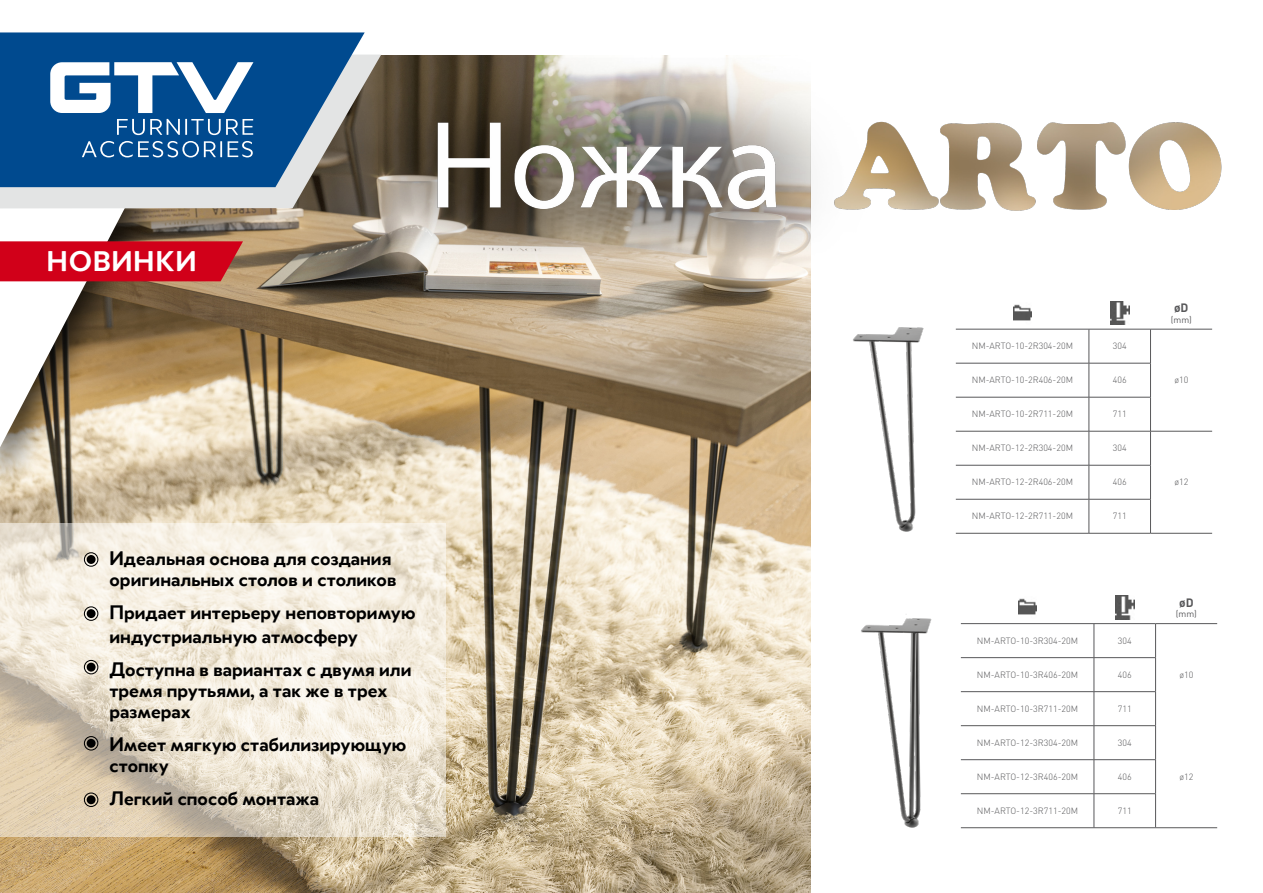
<style>
.page{position:relative;width:1263px;height:893px;background:#fff}
.page>*{position:absolute;margin:0;border:0;box-sizing:border-box;transform-origin:0 0}
.t1{font:700 30.45px "Merel";color:#fff}
.t2{font:700 21px/21px "Merel";letter-spacing:-.03em;color:#000}
.t3{font:700 12px "DIN Pro";color:#58585a}
.t4{font:300 9px "DIN Pro";color:#58585a}
.t5{font:9px "DIN Pro";color:#58585a}
</style>
<div class="page">
<img style="left:0;top:208px;width:810px;height:685px">
<div style="left:0;top:31px;width:242px;height:468px;background:#000;opacity:.75"></div>
<svg style="left:0;top:208px;width:208px;height:239px"></svg>
<svg style="left:0;top:55px;width:378px;height:153px;background:#b5b2ad"></svg>
<svg style="left:0;top:32px;width:365px;height:155px;background:#1c5890"></svg>
<svg style="left:117px;top:119px;width:136px;height:16px;background:#4278ab"></svg>
<svg style="left:82px;top:141px;width:140px;height:16px;background:#3d75a9"></svg>
<svg style="left:228px;top:141px;width:25px;height:16px"></svg>
<svg style="left:50px;top:62px;width:203px;height:51px"></svg>
<img style="left:861px;top:614px;width:71px;height:214px">
<img style="left:853px;top:327px;width:71px;height:205px">
<hr style="left:1089px;top:363px;width:62px;height:1px;background:#58585a">
<hr style="left:1089px;top:397px;width:62px;height:1px;background:#58585a">
<hr style="left:1089px;top:499px;width:62px;height:1px;background:#58585a">
<hr style="left:1089px;top:533px;width:61px;height:1px;background:#58585a">
<hr style="left:956px;top:363px;width:133px;height:1px;background:#58585a">
<hr style="left:956px;top:397px;width:133px;height:1px;background:#58585a">
<hr style="left:956px;top:431px;width:133px;height:1px;background:#58585a">
<hr style="left:956px;top:465px;width:133px;height:1px;background:#58585a">
<hr style="left:956px;top:499px;width:133px;height:1px;background:#58585a">
<hr style="left:956px;top:533px;width:133px;height:1px;background:#58585a">
<hr style="left:1089px;top:465px;width:62px;height:1px;background:#58585a">
<hr style="left:1089px;top:431px;width:1px;height:34px;background:#58585a">
<hr style="left:1089px;top:465px;width:1px;height:34px;background:#58585a">
<hr style="left:1089px;top:499px;width:1px;height:34px;background:#58585a">
<hr style="left:956px;top:329px;width:133px;height:1px;background:#58585a">
<hr style="left:1089px;top:329px;width:61px;height:1px;background:#58585a">
<hr style="left:1089px;top:329px;width:1px;height:34px;background:#58585a">
<hr style="left:1089px;top:363px;width:1px;height:34px;background:#58585a">
<hr style="left:1089px;top:397px;width:1px;height:34px;background:#58585a">
<hr style="left:1089px;top:431px;width:62px;height:1px;background:#58585a">
<hr style="left:1150px;top:329px;width:62px;height:1px;background:#58585a">
<hr style="left:1150px;top:329px;width:1px;height:34px;background:#58585a">
<hr style="left:1150px;top:363px;width:1px;height:34px;background:#58585a">
<hr style="left:1150px;top:397px;width:1px;height:34px;background:#58585a">
<hr style="left:1150px;top:431px;width:1px;height:34px;background:#58585a">
<hr style="left:1150px;top:465px;width:1px;height:34px;background:#58585a">
<hr style="left:1150px;top:499px;width:1px;height:34px;background:#58585a">
<hr style="left:1150px;top:533px;width:62px;height:1px;background:#58585a">
<hr style="left:1151px;top:431px;width:61px;height:1px;background:#58585a">
<img style="left:1013px;top:304px;width:18px;height:17px">
<img style="left:1110px;top:301px;width:19px;height:24px">
<hr style="left:1094px;top:657px;width:62px;height:1px;background:#58585a">
<hr style="left:1094px;top:691px;width:62px;height:1px;background:#58585a">
<hr style="left:1094px;top:793px;width:62px;height:1px;background:#58585a">
<hr style="left:1094px;top:827px;width:61px;height:1px;background:#58585a">
<hr style="left:961px;top:657px;width:133px;height:1px;background:#58585a">
<hr style="left:961px;top:691px;width:133px;height:1px;background:#58585a">
<hr style="left:961px;top:725px;width:133px;height:1px;background:#58585a">
<hr style="left:961px;top:759px;width:133px;height:1px;background:#58585a">
<hr style="left:961px;top:793px;width:133px;height:1px;background:#58585a">
<hr style="left:961px;top:827px;width:133px;height:1px;background:#58585a">
<hr style="left:1094px;top:759px;width:62px;height:1px;background:#58585a">
<hr style="left:1094px;top:726px;width:1px;height:33px;background:#58585a">
<hr style="left:1094px;top:760px;width:1px;height:33px;background:#58585a">
<hr style="left:1094px;top:794px;width:1px;height:33px;background:#58585a">
<hr style="left:961px;top:623px;width:133px;height:1px;background:#58585a">
<hr style="left:1094px;top:623px;width:61px;height:1px;background:#58585a">
<hr style="left:1094px;top:624px;width:1px;height:33px;background:#58585a">
<hr style="left:1094px;top:658px;width:1px;height:33px;background:#58585a">
<hr style="left:1094px;top:692px;width:1px;height:33px;background:#58585a">
<hr style="left:1094px;top:725px;width:62px;height:1px;background:#58585a">
<hr style="left:1155px;top:623px;width:62px;height:1px;background:#58585a">
<hr style="left:1155px;top:624px;width:1px;height:33px;background:#58585a">
<hr style="left:1155px;top:658px;width:1px;height:33px;background:#58585a">
<hr style="left:1155px;top:692px;width:1px;height:33px;background:#58585a">
<hr style="left:1155px;top:726px;width:1px;height:33px;background:#58585a">
<hr style="left:1155px;top:760px;width:1px;height:33px;background:#58585a">
<hr style="left:1155px;top:794px;width:1px;height:33px;background:#58585a">
<hr style="left:1155px;top:827px;width:62px;height:1px;background:#58585a">
<img style="left:1018px;top:598px;width:18px;height:17px">
<img style="left:1115px;top:596px;width:19px;height:23px">
<svg style="left:0;top:523px;width:446px;height:314px;background:#ebe2d2"></svg>
<svg style="left:0;top:241px;width:243px;height:40px;background:#cf081d"></svg>
<div style="left:87px;top:555px;width:9px;height:9px;background:#000;border-radius:50%"></div>
<div style="left:84px;top:552px;width:14px;height:15px;border:1px solid #000;border-radius:50%"></div>
<div style="left:87px;top:609px;width:9px;height:9px;background:#000;border-radius:50%"></div>
<div style="left:84px;top:606px;width:14px;height:15px;border:1px solid #000;border-radius:50%"></div>
<div style="left:87px;top:663px;width:9px;height:9px;background:#000;border-radius:50%"></div>
<div style="left:84px;top:660px;width:14px;height:14px;border:1px solid #000;border-radius:50%"></div>
<div style="left:87px;top:739px;width:9px;height:9px;background:#000;border-radius:50%"></div>
<div style="left:84px;top:736px;width:14px;height:14px;border:1px solid #000;border-radius:50%"></div>
<div style="left:87px;top:795px;width:9px;height:9px;background:#000;border-radius:50%"></div>
<div style="left:84px;top:792px;width:14px;height:15px;border:1px solid #000;border-radius:50%"></div>
<img style="left:378px;top:54px;width:432px;height:247px">
<img style="left:810px;top:84px;width:412px;height:213px">
<h1 class="t1" style="left:46px;top:236px;width:152px">НОВИНКИ</h1>
<h2 class="t2" style="left:109px;top:546px;width:289px">Идеальная основа для создания оригинальных столов и столиков</h2>
<h2 class="t2" style="left:109px;top:599px;width:308px;line-height:24px">Придает интерьеру неповторимую индустриальную атмосферу</h2>
<h2 class="t2" style="left:109px;top:657px;width:304px">Доступна в вариантах с двумя или тремя прутьями, а так же в трех размерах</h2>
<h2 class="t2" style="left:109px;top:732px;width:299px">Имеет мягкую стабилизирующую стопку</h2>
<h2 class="t2" style="left:109px;top:786px;width:212px">Легкий способ монтажа</h2>
<h3 class="t3" style="left:1174px;top:298px;width:16px">øD</h3>
<p class="t5" style="left:1171px;top:313px;width:23px">(mm)</p>
<p class="t4" style="left:972px;top:339px;width:103px">NM-ARTO-10-2R304-20M</p>
<p class="t4" style="left:1113px;top:339px;width:15px">304</p>
<p class="t4" style="left:972px;top:373px;width:103px">NM-ARTO-10-2R406-20M</p>
<p class="t4" style="left:1113px;top:373px;width:15px">406</p>
<p class="t4" style="left:1174px;top:373px;width:15px">ø10</p>
<p class="t4" style="left:972px;top:407px;width:103px">NM-ARTO-10-2R711-20M</p>
<p class="t4" style="left:1113px;top:407px;width:15px">711</p>
<p class="t4" style="left:972px;top:441px;width:103px">NM-ARTO-12-2R304-20M</p>
<p class="t4" style="left:1113px;top:441px;width:15px">304</p>
<p class="t4" style="left:972px;top:475px;width:103px">NM-ARTO-12-2R406-20M</p>
<p class="t4" style="left:1113px;top:475px;width:15px">406</p>
<p class="t4" style="left:1174px;top:475px;width:15px">ø12</p>
<p class="t4" style="left:972px;top:509px;width:103px">NM-ARTO-12-2R711-20M</p>
<p class="t4" style="left:1113px;top:509px;width:15px">711</p>
<h3 class="t3" style="left:1179px;top:592px;width:16px">øD</h3>
<p class="t5" style="left:1176px;top:608px;width:23px">(mm)</p>
<p class="t4" style="left:977px;top:634px;width:103px">NM-ARTO-10-3R304-20M</p>
<p class="t4" style="left:1118px;top:634px;width:15px">304</p>
<p class="t4" style="left:977px;top:668px;width:103px">NM-ARTO-10-3R406-20M</p>
<p class="t4" style="left:1118px;top:668px;width:15px">406</p>
<p class="t4" style="left:1179px;top:668px;width:15px">ø10</p>
<p class="t4" style="left:977px;top:702px;width:103px">NM-ARTO-10-3R711-20M</p>
<p class="t4" style="left:1118px;top:702px;width:15px">711</p>
<p class="t4" style="left:977px;top:736px;width:103px">NM-ARTO-12-3R304-20M</p>
<p class="t4" style="left:1118px;top:736px;width:15px">304</p>
<p class="t4" style="left:977px;top:770px;width:103px">NM-ARTO-12-3R406-20M</p>
<p class="t4" style="left:1118px;top:770px;width:15px">406</p>
<p class="t4" style="left:1179px;top:770px;width:15px">ø12</p>
<p class="t4" style="left:977px;top:804px;width:103px">NM-ARTO-12-3R711-20M</p>
<p class="t4" style="left:1118px;top:804px;width:15px">711</p>
</div>
